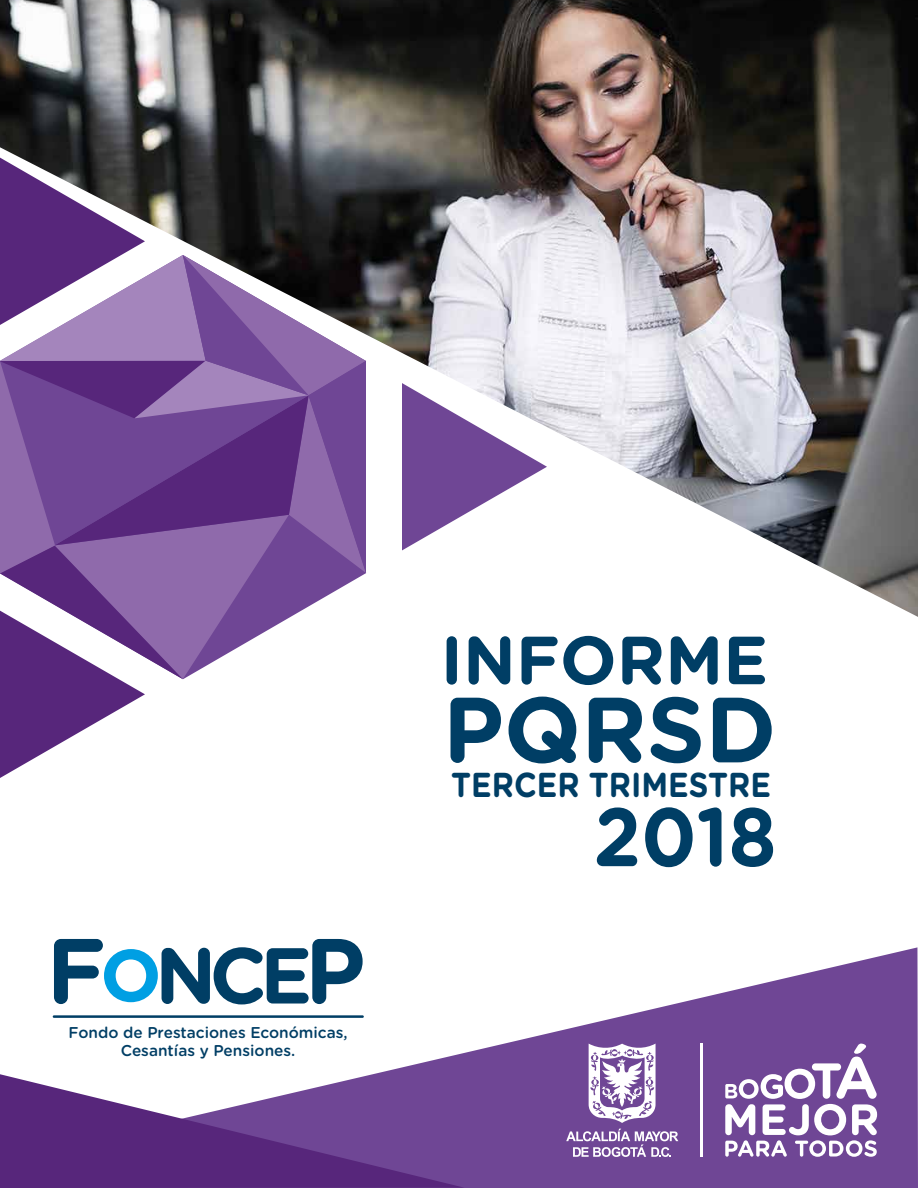
<style>
.page{position:relative;width:918px;height:1188px;background:#fff}
.page>*{position:absolute;margin:0;border:0;box-sizing:border-box;transform-origin:0 0}
.t1{font:700 92.4px "Gotham Rounded";color:#003e65}
.t2{font:700 82.65px "Gotham Rounded";color:#003e65;scale:.92 1}
.t3{font:700 67.95px "Gotham Rounded";color:#003e65}
.t4{font:700 34.65px "Gotham Rounded";color:#003e65;scale:.89 1}
.t5{font:500 15.6px/17.7px "Gotham Rounded";color:#003e65;text-align:center}
</style>
<div class="page">
<svg style="left:0;top:617px;width:290px;height:161px"></svg>
<svg style="left:52px;top:947px;width:866px;height:241px;fill:#6f4695"></svg>
<hr style="left:701px;top:1044px;width:2px;height:113px;background:#fff">
<svg style="left:725px;top:1044px;width:152px;height:113px"></svg>
<svg style="left:566px;top:1129px;width:112px;height:28px"></svg>
<svg style="left:589px;top:1044px;width:67px;height:79px"></svg>
<svg style="left:0;top:1074px;width:464px;height:114px"></svg>
<svg style="left:53px;top:1015px;width:311px;height:3px"></svg>
<svg style="left:54px;top:939px;width:309px;height:65px"></svg>
<img style="left:0;top:0;width:918px;height:617px">
<p class="t5" style="left:68px;top:1023px;width:281px">Fondo de Prestaciones Económicas,<br>Cesantías y Pensiones.</p>
<h3 class="t3" style="left:441px;top:610px;width:329px">INFORME</h3>
<h1 class="t1" style="left:443px;top:662px;width:335px">PQRSD</h1>
<h3 class="t4" style="left:451px;top:759px;width:361px">TERCER TRIMESTRE</h3>
<h2 class="t2" style="left:594px;top:776px;width:200px">2018</h2>
</div>
